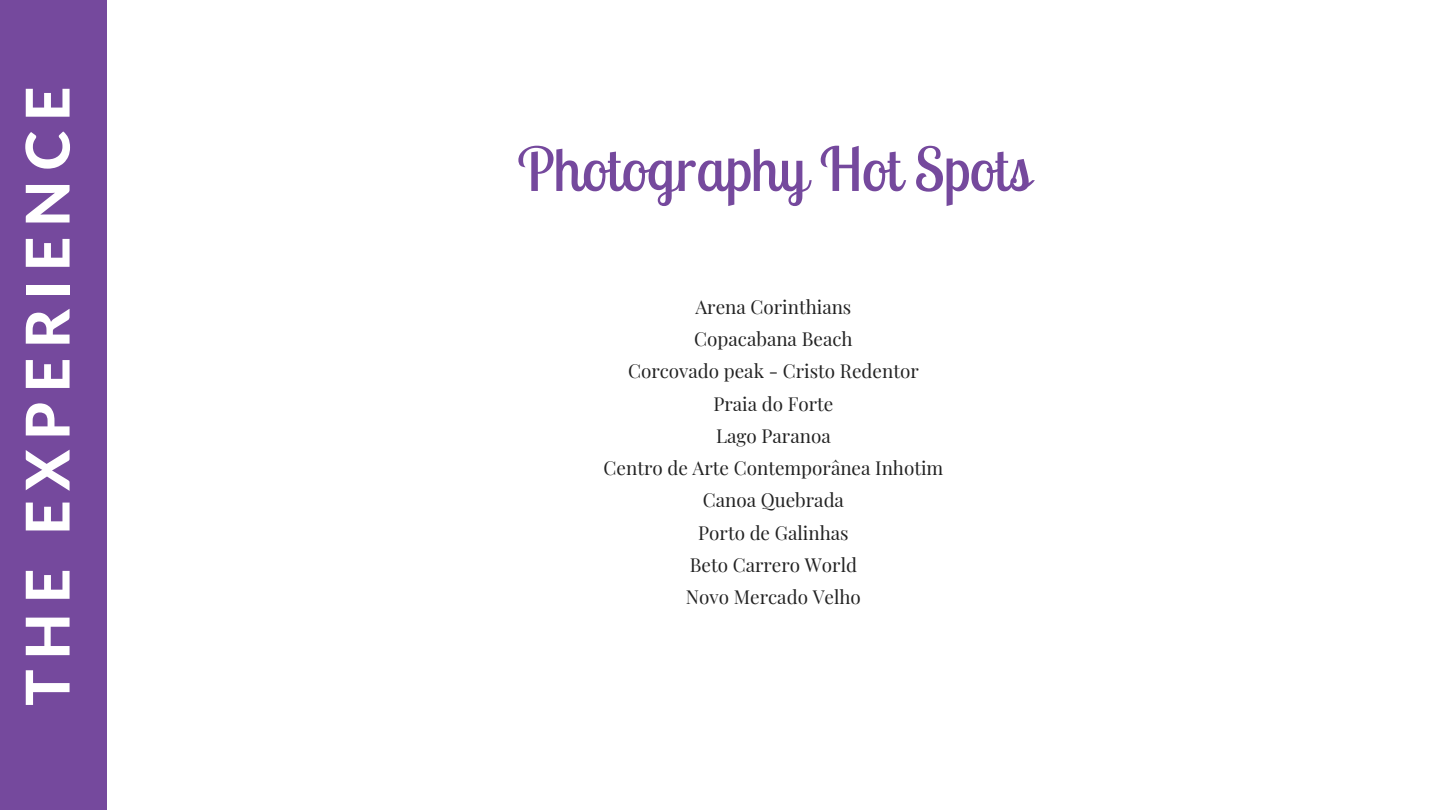
<style>
.page{position:relative;width:1440px;height:810px;background:#fff}
.page>*{position:absolute;margin:0;border:0;box-sizing:border-box;transform-origin:0 0}
.t1{font:60.4px "Lobster Two";color:#75499d}
.t2{font:800 60.4px "Lato Latin";letter-spacing:.16em;color:#fff}
.t3{font:18.9px "Playfair Display";color:#222}
</style>
<div class="page">
<div style="left:0;top:0;width:106px;height:810px;background:#75499d"></div>
<p class="t2" style="left:21px;top:706px;width:621px;rotate:-90deg">THE EXPERIENCE</p>
<p class="t1" style="left:517px;top:131px;width:514px">Photography Hot Spots</p>
<p class="t3" style="left:695px;top:293px;width:157px">Arena Corinthians</p>
<p class="t3" style="left:694px;top:326px;width:160px">Copacabana Beach</p>
<p class="t3" style="left:628px;top:358px;width:292px">Corcovado peak - Cristo Redentor</p>
<p class="t3" style="left:713px;top:390px;width:122px">Praia do Forte</p>
<p class="t3" style="left:716px;top:422px;width:116px">Lago Paranoa</p>
<p class="t3" style="left:604px;top:455px;width:341px">Centro de Arte Contemporânea Inhotim</p>
<p class="t3" style="left:703px;top:487px;width:143px">Canoa Quebrada</p>
<p class="t3" style="left:698px;top:519px;width:152px">Porto de Galinhas</p>
<p class="t3" style="left:690px;top:551px;width:169px">Beto Carrero World</p>
<p class="t3" style="left:686px;top:584px;width:177px">Novo Mercado Velho</p>
</div>
